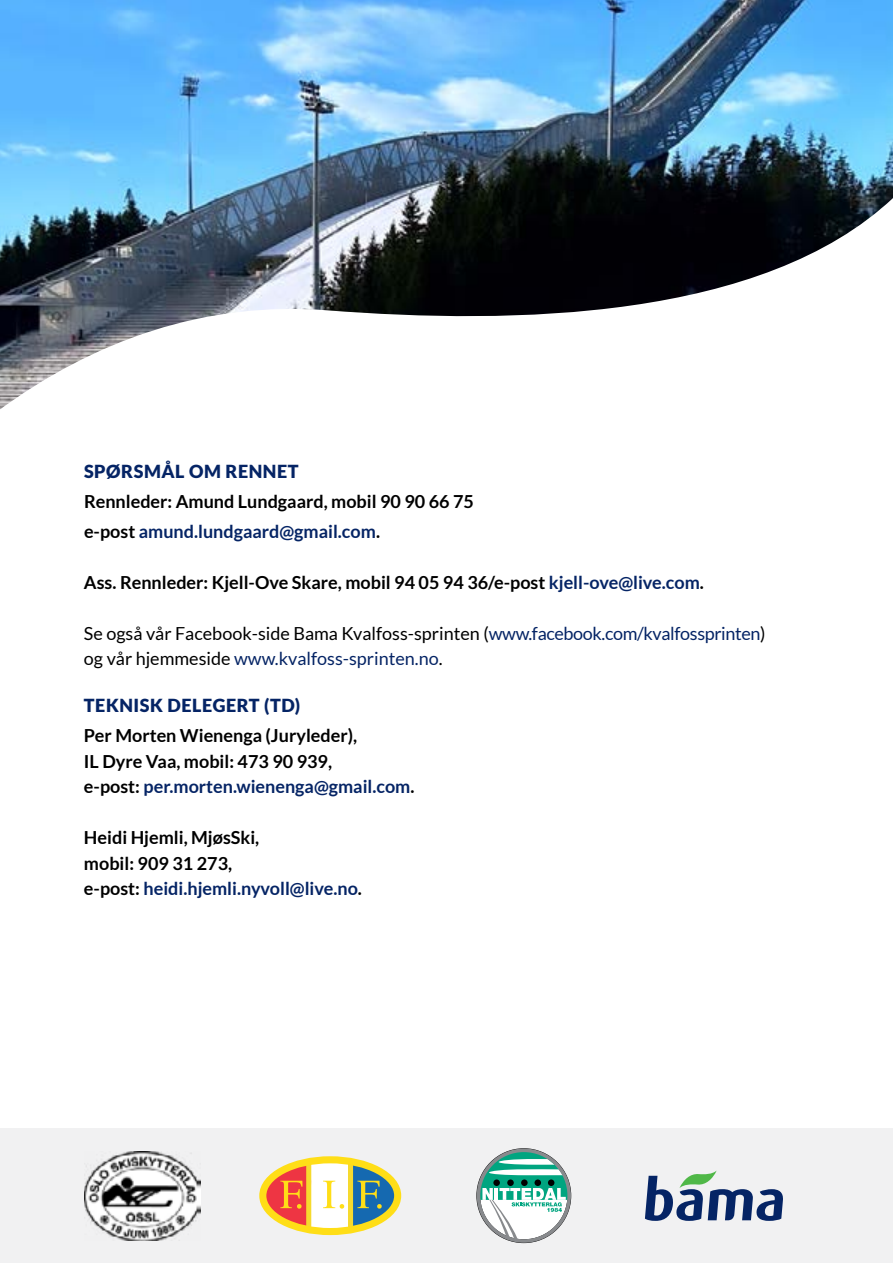
<style>
.page{position:relative;width:893px;height:1263px;background:#fff}
.page>*{position:absolute;margin:0;border:0;box-sizing:border-box;transform-origin:0 0}
.t1{font:700 18px/25.5px "Lato";color:#000}
.t2{font:18px/25.5px "Lato";color:#000}
.t3{font:900 18px "Lato";letter-spacing:.03em;color:#052465}
.s1{color:#052465}
</style>
<div class="page">
<div style="left:0;top:1128px;width:893px;height:135px;background:#f1f1f2"></div>
<svg style="left:645px;top:1170px;width:138px;height:51px"></svg>
<div style="left:263px;top:1160px;width:135px;height:71px;background:#fff;border-radius:50%"></div>
<svg style="left:263px;top:1160px;width:50px;height:69px"></svg>
<svg style="left:323px;top:1161px;width:75px;height:69px"></svg>
<div style="left:259px;top:1156px;width:142px;height:79px;border:7px solid #ffde17;border-radius:50%"></div>
<svg style="left:476px;top:1148px;width:95px;height:95px"></svg>
<img style="left:85px;top:1151px;width:115px;height:89px">
<img style="left:0;top:0;width:893px;height:198px">
<svg style="left:0;top:198px;width:893px;height:211px"></svg>
<p class="t3" style="left:84px;top:461px;width:216px">SPØRSMÅL OM RENNET</p>
<p class="t1" style="left:84px;top:486px;width:392px;line-height:30px">Rennleder: Amund Lundgaard, mobil 90 90 66 75 e-post <span class="s1">amund.lundgaard@gmail.com</span>.</p>
<p class="t1" style="left:84px;top:569px;width:621px">Ass. Rennleder: Kjell-Ove Skare, mobil 94 05 94 36/e-post <span class="s1">kjell-ove@live.com</span>.</p>
<p class="t2" style="left:84px;top:620px;width:683px">Se også vår Facebook-side Bama Kvalfoss-sprinten (<span class="s1">www.facebook.com/kvalfossprinten</span>) og vår hjemmeside <span class="s1">www.kvalfoss-sprinten.no</span>.</p>
<p class="t3" style="left:84px;top:695px;width:218px">TEKNISK DELEGERT (TD)</p>
<p class="t1" style="left:84px;top:723px;width:332px">Per Morten Wienenga (Juryleder),<br>IL Dyre Vaa, mobil: 473 90 939,<br>e-post: <span class="s1">per.morten.wienenga@gmail.com</span>.</p>
<p class="t1" style="left:84px;top:825px;width:279px">Heidi Hjemli, MjøsSki,<br>mobil: 909 31 273,<br>e-post: <span class="s1">heidi.hjemli.nyvoll@live.no</span>.</p>
</div>
